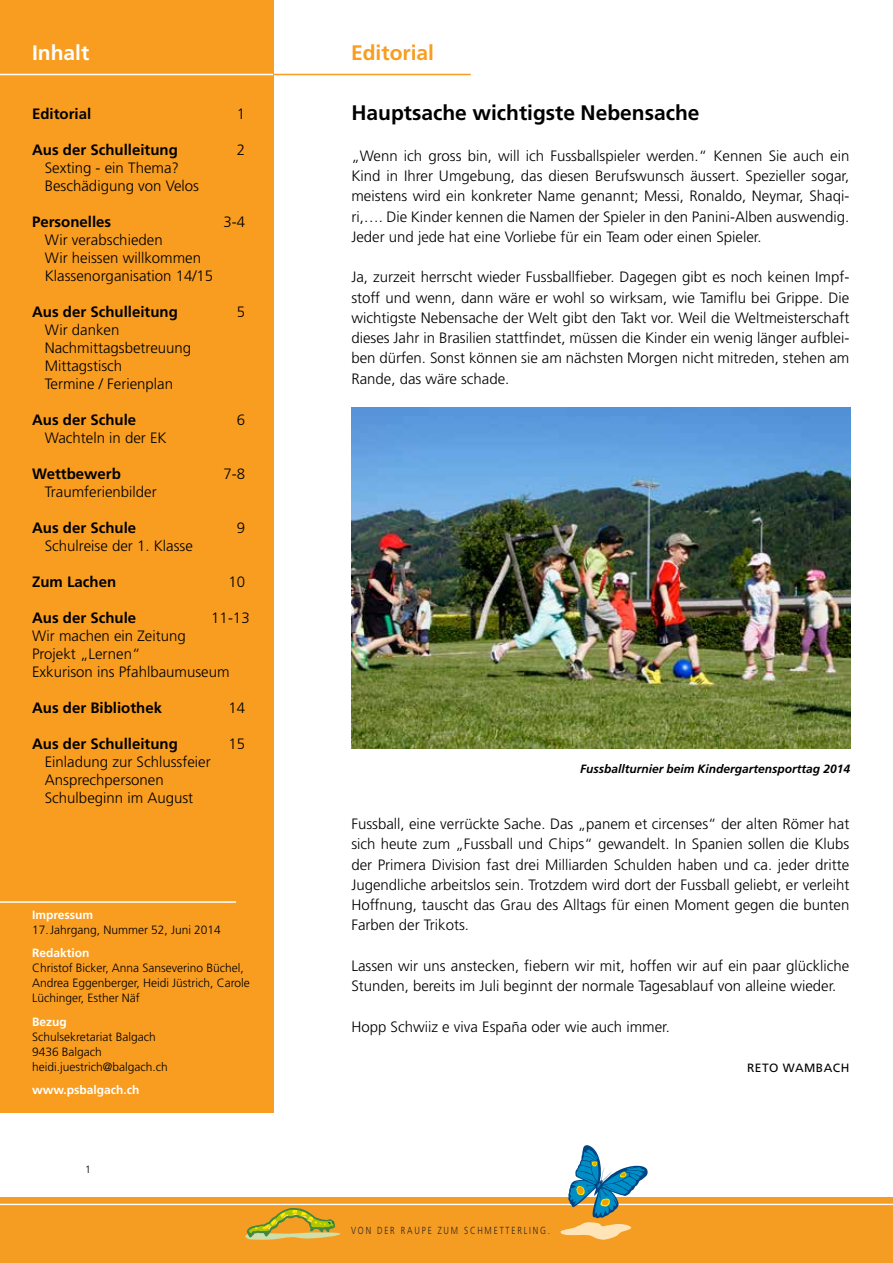
<style>
.page{position:relative;width:893px;height:1263px;background:#fff}
.page>*{position:absolute;margin:0;border:0;box-sizing:border-box;transform-origin:0 0}
.t1{font:700 21px "Frutiger LT Std";color:#000}
.t2{font:700 21px "Frutiger LT Std";color:#f89d20}
.t3{font:700 21px "Frutiger LT Std";color:#fff}
.t4{font:300 15px/20.2px "Frutiger LT Std";color:#000}
.t5{font:700 15px "Frutiger LT Std";color:#000}
.t6{font:300 12px/15px "Frutiger LT Std";color:#000}
.t7{font:italic 700 12px "Frutiger LT Std";color:#000}
.t8{font:700 12px "Frutiger LT Std";color:#fff}
.t9{font:12px "Frutiger LT Std";letter-spacing:.04em;color:#000}
.t10{font:300 10.5px "Frutiger LT Std";color:#000}
.t11{font:300 10.2px "Frutiger";letter-spacing:.22em;color:#282423;scale:.8 1}
</style>
<div class="page">
<div style="left:0;top:0;width:273px;height:1113px;background:#f89d20"></div>
<img style="left:351px;top:408px;width:499px;height:340px">
<hr style="left:273px;top:74px;width:198px;height:1px;background:#f89d20">
<hr style="left:0;top:74px;width:273px;height:1px;background:#fff">
<hr style="left:0;top:901px;width:236px;height:2px;background:#fff">
<div style="left:0;top:1198px;width:893px;height:65px;background:#f59c23"></div>
<hr style="left:0;top:1204px;width:893px;height:1px;background:#fff">
<svg style="left:560px;top:1145px;width:88px;height:95px"></svg>
<svg style="left:245px;top:1208px;width:96px;height:32px"></svg>
<h1 class="t3" style="left:32px;top:40px;width:59px">Inhalt</h1>
<p class="t5" style="left:32px;top:105px;width:61px">Editorial</p>
<p class="t4" style="left:237px;top:104px;width:10px">1</p>
<p class="t5" style="left:32px;top:141px;width:147px">Aus der Schulleitung</p>
<p class="t4" style="left:237px;top:140px;width:10px">2</p>
<p class="t4" style="left:45px;top:159px;width:156px;line-height:18px">Sexting - ein Thema?<br>Beschädigung von Velos</p>
<p class="t5" style="left:32px;top:213px;width:81px">Personelles</p>
<p class="t4" style="left:223px;top:212px;width:23px">3-4</p>
<p class="t4" style="left:45px;top:231px;width:170px;line-height:18px">Wir verabschieden<br>Wir heissen willkommen<br>Klassenorganisation 14/15</p>
<p class="t5" style="left:32px;top:303px;width:147px">Aus der Schulleitung</p>
<p class="t4" style="left:237px;top:302px;width:10px">5</p>
<p class="t4" style="left:45px;top:321px;width:148px;line-height:18px">Wir danken<br>Nachmittagsbetreuung<br>Mittagstisch<br>Termine / Ferienplan</p>
<p class="t5" style="left:32px;top:411px;width:106px">Aus der Schule</p>
<p class="t4" style="left:237px;top:410px;width:10px">6</p>
<p class="t4" style="left:45px;top:428px;width:123px">Wachteln in der EK</p>
<p class="t5" style="left:32px;top:465px;width:90px">Wettbewerb</p>
<p class="t4" style="left:223px;top:464px;width:23px">7-8</p>
<p class="t4" style="left:45px;top:482px;width:113px">Traumferienbilder</p>
<p class="t5" style="left:32px;top:519px;width:106px">Aus der Schule</p>
<p class="t4" style="left:237px;top:518px;width:10px">9</p>
<p class="t4" style="left:45px;top:536px;width:150px">Schulreise der 1. Klasse</p>
<p class="t5" style="left:32px;top:573px;width:86px">Zum Lachen</p>
<p class="t4" style="left:228px;top:572px;width:18px">10</p>
<p class="t5" style="left:32px;top:609px;width:106px">Aus der Schule</p>
<p class="t4" style="left:211px;top:608px;width:40px">11-13</p>
<p class="t4" style="left:32px;top:627px;width:199px;line-height:18px">Wir machen ein Zeitung<br>Projekt „Lernen“<br>Exkurison ins Pfahlbaumuseum</p>
<p class="t5" style="left:32px;top:699px;width:132px">Aus der Bibliothek</p>
<p class="t4" style="left:228px;top:698px;width:18px">14</p>
<p class="t5" style="left:32px;top:735px;width:147px">Aus der Schulleitung</p>
<p class="t4" style="left:228px;top:734px;width:18px">15</p>
<p class="t4" style="left:45px;top:753px;width:167px;line-height:18px">Einladung zur Schlussfeier<br>Ansprechpersonen<br>Schulbeginn im August</p>
<p class="t8" style="left:32px;top:908px;width:63px">Impressum</p>
<p class="t6" style="left:32px;top:922px;width:190px">17.Jahrgang, Nummer 52, Juni 2014</p>
<p class="t8" style="left:32px;top:946px;width:59px">Redaktion</p>
<p class="t6" style="left:32px;top:961px;width:219px">Christof Bicker, Anna Sanseverino Büchel,<br>Andrea Eggenberger, Heidi Jüstrich, Carole<br>Lüchinger, Esther Näf</p>
<p class="t8" style="left:32px;top:1015px;width:36px">Bezug</p>
<p class="t6" style="left:32px;top:1029px;width:137px">Schulsekretariat Balgach<br>9436 Balgach heidi.juestrich@balgach.ch</p>
<p class="t8" style="left:32px;top:1083px;width:109px">www.psbalgach.ch</p>
<p class="t10" style="left:85px;top:1164px;width:7px">1</p>
<h1 class="t2" style="left:351px;top:40px;width:84px">Editorial</h1>
<h1 class="t1" style="left:351px;top:101px;width:350px">Hauptsache wichtigste Nebensache</h1>
<p class="t4" style="left:351px;top:146px;width:500px;text-align:justify">„Wenn ich gross bin, will ich Fussballspieler werden.“ Kennen Sie auch ein Kind in Ihrer Umgebung, das diesen Berufswunsch äussert. Spezieller sogar, meistens wird ein konkreter Name genannt; Messi, Ronaldo, Neymar, Shaqi&shy;ri,…. Die Kinder kennen die Namen der Spieler in den Panini-Alben auswendig.<br>Jeder und jede hat eine Vorliebe für ein Team oder einen Spieler.</p>
<p class="t4" style="left:351px;top:267px;width:500px;text-align:justify">Ja, zurzeit herrscht wieder Fussballfieber. Dagegen gibt es noch keinen Impf&shy;stoff und wenn, dann wäre er wohl so wirksam, wie Tamiflu bei Grippe. Die wichtigste Nebensache der Welt gibt den Takt vor. Weil die Weltmeisterschaft dieses Jahr in Brasilien stattfindet, müssen die Kinder ein wenig länger aufblei&shy;ben dürfen. Sonst können sie am nächsten Morgen nicht mitreden, stehen am Rande, das wäre schade.</p>
<p class="t7" style="left:580px;top:762px;width:272px">Fussballturnier beim Kindergartensporttag 2014</p>
<p class="t4" style="left:351px;top:814px;width:500px;text-align:justify">Fussball, eine verrückte Sache. Das „panem et circenses“ der alten Römer hat sich heute zum „Fussball und Chips“ gewandelt. In Spanien sollen die Klubs der Primera Division fast drei Milliarden Schulden haben und ca. jeder dritte Jugendliche arbeitslos sein. Trotzdem wird dort der Fussball geliebt, er verleiht Hoffnung, tauscht das Grau des Alltags für einen Moment gegen die bunten Farben der Trikots.</p>
<p class="t4" style="left:351px;top:956px;width:500px">Lassen wir uns anstecken, fiebern wir mit, hoffen wir auf ein paar glückliche<br>Stunden, bereits im Juli beginnt der normale Tagesablauf von alleine wieder.</p>
<p class="t4" style="left:351px;top:1016px;width:320px">Hopp Schwiiz e viva España oder wie auch immer.</p>
<p class="t9" style="left:747px;top:1061px;width:104px">RETO WAMBACH</p>
<p class="t11" style="left:351px;top:1224px;width:250px">VON DER RAUPE ZUM SCHMETTERLING.</p>
</div>
